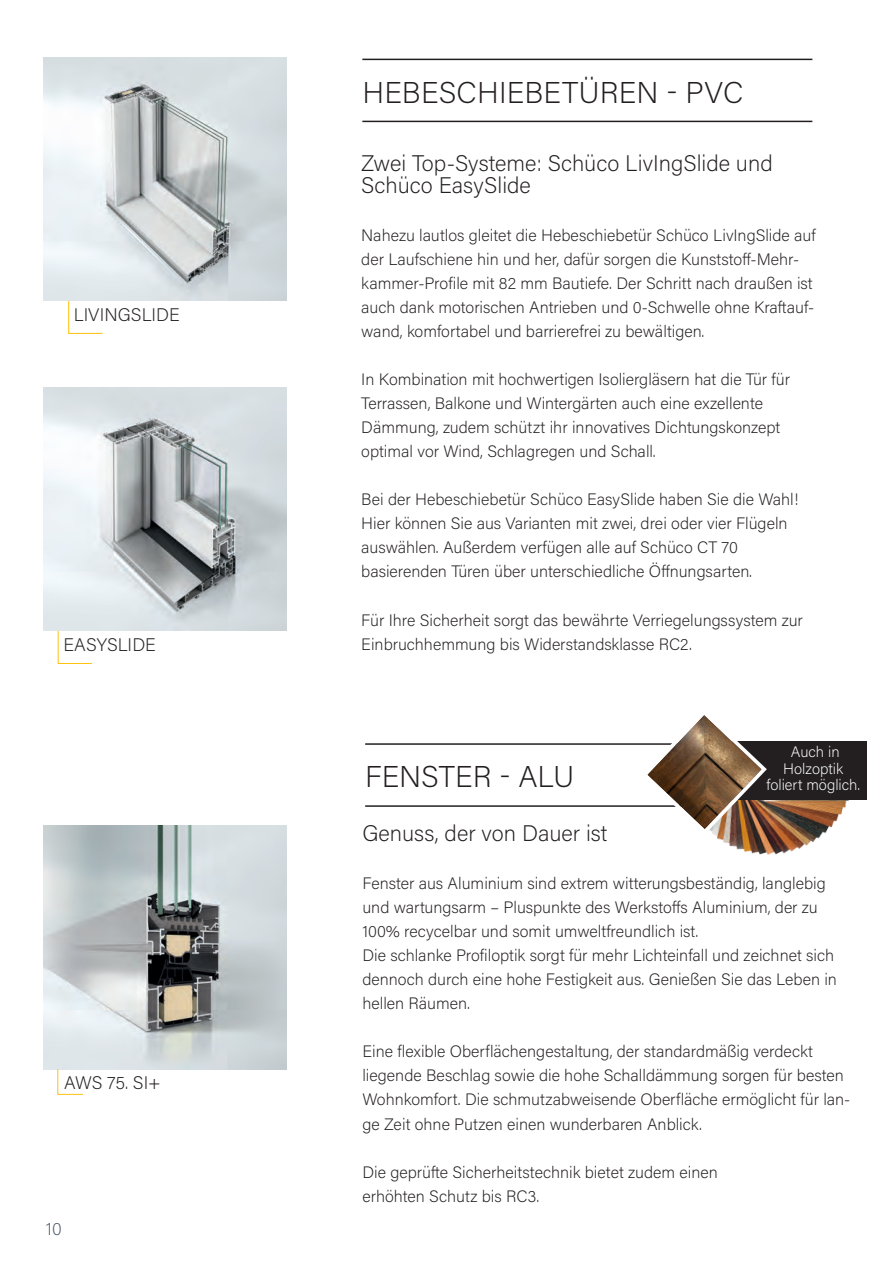
<style>
.page{position:relative;width:895px;height:1265px;background:#fff}
.page>*{position:absolute;margin:0;border:0;box-sizing:border-box;transform-origin:0 0}
.t1{font:200 30px "Acumin Pro";letter-spacing:.005em;color:#231f20}
.t2{font:200 22.5px/22.5px "Acumin Pro";color:#231f20}
.t3{font:200 18.15px "Acumin Pro";letter-spacing:.005em;color:#231f20}
.t4{font:200 18px "Acumin Pro";color:#516071}
.t5{font:200 16.5px/24px "Acumin Pro";color:#231f20}
.t6{font:200 15.15px/16.4px "Acumin Pro";color:#fff;text-align:center}
</style>
<div class="page">
<hr style="left:362px;top:59px;width:450px;height:1px;background:#231f20">
<hr style="left:362px;top:121px;width:450px;height:1px;background:#231f20">
<svg style="left:68px;top:300px;width:35px;height:34px"></svg>
<svg style="left:57px;top:630px;width:36px;height:34px"></svg>
<img style="left:44px;top:57px;width:243px;height:243px">
<img style="left:44px;top:387px;width:243px;height:243px">
<hr style="left:365px;top:743px;width:450px;height:1px;background:#231f20">
<hr style="left:365px;top:805px;width:450px;height:1px;background:#231f20">
<img style="left:717px;top:746px;width:150px;height:109px">
<div style="left:711px;top:741px;width:155px;height:58px;background:#231f20"></div>
<svg style="left:639px;top:715px;width:130px;height:122px"></svg>
<img style="left:43px;top:825px;width:244px;height:244px">
<svg style="left:57px;top:1068px;width:27px;height:26px"></svg>
<p class="t3" style="left:74px;top:302px;width:107px">LIVINGSLIDE</p>
<p class="t3" style="left:63px;top:632px;width:94px">EASYSLIDE</p>
<p class="t3" style="left:64px;top:1070px;width:98px">AWS 75. SI+</p>
<p class="t4" style="left:46px;top:1216px;width:17px">10</p>
<h1 class="t1" style="left:362px;top:72px;width:382px">HEBESCHIEBETÜREN - PVC</h1>
<h2 class="t2" style="left:361px;top:151px;width:413px">Zwei Top-Systeme: Schüco LivIngSlide und<br>Schüco EasySlide</h2>
<p class="t5" style="left:361px;top:223px;width:456px">Nahezu lautlos gleitet die Hebeschiebetür Schüco LivIngSlide auf der Laufschiene hin und her, dafür sorgen die Kunststoff-Mehr&shy;kammer-Profile mit 82 mm Bautiefe. Der Schritt nach draußen ist auch dank motorischen Antrieben und 0-Schwelle ohne Kraftauf&shy;wand, komfortabel und barrierefrei zu bewältigen.</p>
<p class="t5" style="left:361px;top:367px;width:430px">In Kombination mit hochwertigen Isoliergläsern hat die Tür für Terrassen, Balkone und Wintergärten auch eine exzellente Dämmung, zudem schützt ihr innovatives Dichtungskonzept optimal vor Wind, Schlagregen und Schall.</p>
<p class="t5" style="left:361px;top:487px;width:438px">Bei der Hebeschiebetür Schüco EasySlide haben Sie die Wahl!<br>Hier können Sie aus Varianten mit zwei, drei oder vier Flügeln auswählen. Außerdem verfügen alle auf Schüco CT 70 basierenden Türen über unterschiedliche Öffnungsarten.</p>
<p class="t5" style="left:361px;top:607px;width:443px">Für Ihre Sicherheit sorgt das bewährte Verriegelungssystem zur<br>Einbruchhemmung bis Widerstandsklasse RC2.</p>
<h1 class="t1" style="left:365px;top:756px;width:210px">FENSTER - ALU</h1>
<p class="t6" style="left:766px;top:743px;width:95px">Auch in<br>Holzoptik foliert möglich.</p>
<h2 class="t2" style="left:362px;top:821px;width:246px">Genuss, der von Dauer ist</h2>
<p class="t5" style="left:362px;top:870px;width:476px">Fenster aus Aluminium sind extrem witterungsbeständig, langlebig und wartungsarm – Pluspunkte des Werkstoffs Aluminium, der zu 100% recycelbar und somit umweltfreundlich ist.<br>Die schlanke Profiloptik sorgt für mehr Lichteinfall und zeichnet sich dennoch durch eine hohe Festigkeit aus. Genießen Sie das Leben in hellen Räumen.</p>
<p class="t5" style="left:362px;top:1038px;width:489px">Eine flexible Oberflächengestaltung, der standardmäßig verdeckt liegende Beschlag sowie die hohe Schalldämmung sorgen für besten Wohnkomfort. Die schmutzabweisende Oberfläche ermöglicht für lan&shy;ge Zeit ohne Putzen einen wunderbaren Anblick.</p>
<p class="t5" style="left:362px;top:1158px;width:357px">Die geprüfte Sicherheitstechnik bietet zudem einen erhöhten Schutz bis RC3.</p>
</div>
